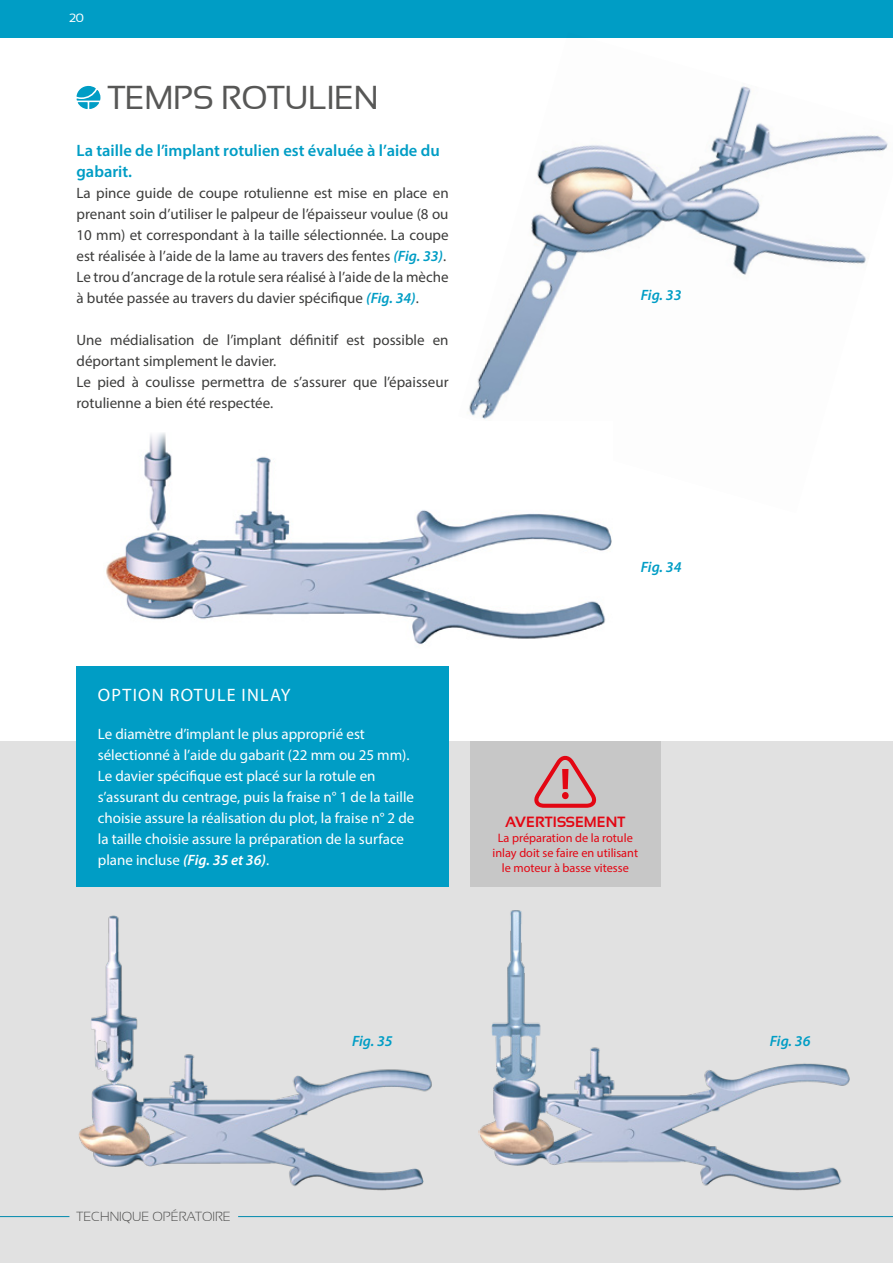
<style>
.page{position:relative;width:893px;height:1263px;background:#fff}
.page>*{position:absolute;margin:0;border:0;box-sizing:border-box;transform-origin:0 0}
.t1{font:33px "Sansation";letter-spacing:-.01em;color:#575756}
.t2{font:18px "Myriad Pro";letter-spacing:.07em;color:#fff}
.t3{font:600 16.5px/21px "Myriad Pro";color:#009dc5}
.t4{font:15px/21px "Myriad Pro";color:#3c3c3b}
.t5{font:15px/21px "Myriad Pro";color:#fff}
.t6{font:italic 600 15px "Myriad Pro";color:#009dc5}
.t7{font:700 14.7px "Sansation";color:#e30613}
.t8{font:300 13.2px "Sansation";color:#575756}
.t9{font:12.3px/14.7px "Myriad Pro";color:#e30613;text-align:center}
.t10{font:12px "Sansation";color:#fff}
.s1{font-weight:600;font-style:italic;color:#009dc5}
.s2{font-weight:600;font-style:italic}
</style>
<div class="page">
<div style="left:0;top:0;width:893px;height:38px;background:#009dc5"></div>
<div style="left:0;top:741px;width:893px;height:522px;background:#e1e1e1"></div>
<svg style="left:78px;top:102px;width:10px;height:7px"></svg>
<svg style="left:76px;top:86px;width:24px;height:15px"></svg>
<svg style="left:89px;top:102px;width:10px;height:7px"></svg>
<img style="left:469px;top:86px;width:419px;height:333px">
<img style="left:77px;top:913px;width:359px;height:282px">
<img style="left:478px;top:909px;width:373px;height:286px">
<img style="left:106px;top:457px;width:506px;height:187px">
<svg style="left:133px;top:433px;width:59px;height:25px"></svg>
<div style="left:470px;top:741px;width:191px;height:145px;background:#c7c7c7"></div>
<svg style="left:534px;top:756px;width:63px;height:52px"></svg>
<div style="left:77px;top:666px;width:372px;height:220px;background:#009dc5"></div>
<p class="t10" style="left:69px;top:11px;width:16px">20</p>
<h1 class="t1" style="left:108px;top:79px;width:272px">TEMPS ROTULIEN</h1>
<p class="t3" style="left:77px;top:139px;width:365px">La taille de l’implant rotulien est évaluée à l’aide du gabarit.</p>
<p class="t4" style="left:77px;top:182px;width:374px">La pince guide de coupe rotulienne est mise en place en prenant soin d’utiliser le palpeur de l’épaisseur voulue (8 ou 10 mm) et correspondant à la taille sélectionnée. La coupe est réalisée à l’aide de la lame au travers des fentes <span class="s1">(Fig. 33)</span>.<br>Le trou d’ancrage de la rotule sera réalisé à l’aide de la mèche à butée passée au travers du davier spécifique <span class="s1">(Fig. 34)</span>.</p>
<p class="t4" style="left:77px;top:329px;width:374px">Une médialisation de l’implant définitif est possible en déportant simplement le davier.<br>Le pied à coulisse permettra de s’assurer que l’épaisseur rotulienne a bien été respectée.</p>
<p class="t6" style="left:641px;top:286px;width:42px">Fig. 33</p>
<p class="t2" style="left:98px;top:684px;width:194px">OPTION ROTULE INLAY</p>
<p class="t5" style="left:98px;top:723px;width:318px">Le diamètre d’implant le plus approprié est sélectionné à l’aide du gabarit (22 mm ou 25 mm).<br>Le davier spécifique est placé sur la rotule en s’assurant du centrage, puis la fraise n° 1 de la taille choisie assure la réalisation du plot, la fraise n° 2 de la taille choisie assure la préparation de la surface plane incluse <span class="s2">(Fig. 35 et 36)</span>.</p>
<p class="t6" style="left:641px;top:557px;width:42px">Fig. 34</p>
<p class="t7" style="left:505px;top:814px;width:122px">AVERTISSEMENT</p>
<p class="t9" style="left:492px;top:830px;width:147px">La préparation de la rotule inlay doit se faire en utilisant le moteur à basse vitesse</p>
<p class="t8" style="left:77px;top:1209px;width:156px">TECHNIQUE OPÉRATOIRE</p>
<p class="t6" style="left:352px;top:1031px;width:42px">Fig. 35</p>
<p class="t6" style="left:770px;top:1031px;width:42px">Fig. 36</p>
</div>
